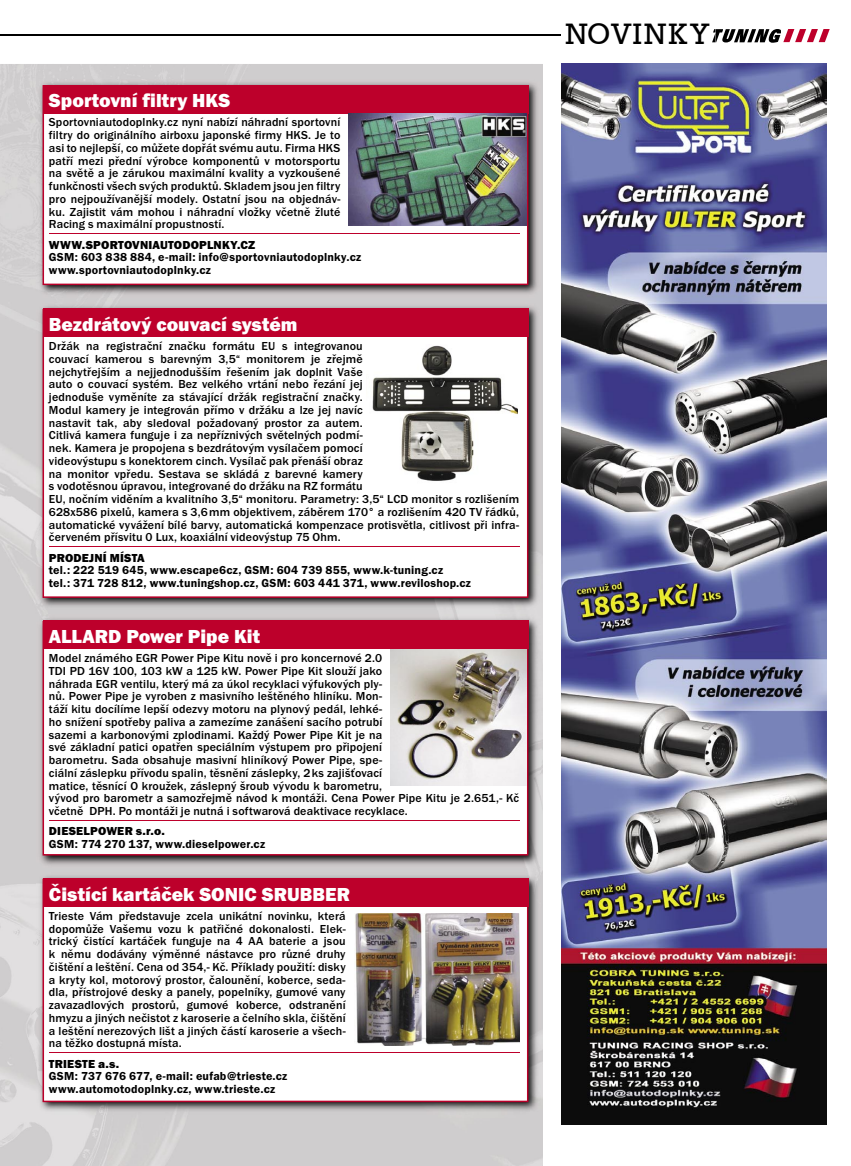
<style>
.page{position:relative;width:851px;height:1166px;background:#fff}
.page>*{position:absolute;margin:0;border:0;box-sizing:border-box;transform-origin:0 0}
.t1{font:29.7px "Geometric Slab 712 BT Medium A";letter-spacing:.08em;color:#000}
.t2{font:19.5px "Franklin Got Itc TEE Heav";letter-spacing:.005em;color:#fff}
.t3{font:500 12px/12.8px "Franklin Got Itc TEE";letter-spacing:.015em;color:#000}
.t4{font:600 12px/12.8px "Franklin Got Itc TEE";letter-spacing:.015em;color:#000}
.t5{font:12px "Franklin Got Itc TEE Heav";letter-spacing:.015em;color:#000}
</style>
<div class="page">
<img style="left:0;top:1113px;width:543px;height:52px">
<img style="left:0;top:64px;width:52px;height:1049px">
<svg style="left:0;top:29px;width:830px;height:14px"></svg>
<hr style="left:0;top:34px;width:560px;height:1px;background:#000">
<img style="left:563px;top:29px;width:152px;height:14px">
<svg style="left:712px;top:29px;width:117px;height:13px"></svg>
<img style="left:36px;top:303px;width:504px;height:306px">
<svg style="left:44px;top:337px;width:483px;height:259px"></svg>
<hr style="left:43px;top:309px;width:1px;height:288px;background:#bb002a">
<hr style="left:43px;top:596px;width:484px;height:1px;background:#bb002a">
<hr style="left:527px;top:309px;width:1px;height:288px;background:#bb002a">
<div style="left:43px;top:309px;width:485px;height:28px;background:#bd002b"></div>
<hr style="left:49px;top:545px;width:470px;height:1px;background:#bd002b">
<img style="left:367px;top:344px;width:150px;height:140px">
<img style="left:36px;top:872px;width:504px;height:241px">
<svg style="left:44px;top:906px;width:483px;height:194px"></svg>
<hr style="left:43px;top:879px;width:1px;height:222px;background:#bb002a">
<hr style="left:43px;top:1100px;width:484px;height:1px;background:#bb002a">
<hr style="left:527px;top:879px;width:1px;height:222px;background:#bb002a">
<div style="left:43px;top:878px;width:485px;height:28px;background:#bd002b"></div>
<hr style="left:49px;top:1051px;width:470px;height:1px;background:#bd002b">
<img style="left:354px;top:913px;width:166px;height:132px">
<img style="left:36px;top:79px;width:504px;height:218px">
<svg style="left:44px;top:113px;width:483px;height:170px"></svg>
<hr style="left:43px;top:86px;width:1px;height:198px;background:#bb002a">
<hr style="left:43px;top:283px;width:484px;height:2px;background:#bb002a">
<hr style="left:527px;top:86px;width:1px;height:198px;background:#bb002a">
<div style="left:43px;top:85px;width:485px;height:28px;background:#bd002b"></div>
<hr style="left:49px;top:233px;width:470px;height:1px;background:#bd002b">
<img style="left:349px;top:113px;width:178px;height:112px">
<img style="left:36px;top:614px;width:504px;height:253px">
<svg style="left:44px;top:648px;width:483px;height:205px"></svg>
<hr style="left:43px;top:621px;width:1px;height:233px;background:#bb002a">
<hr style="left:43px;top:853px;width:484px;height:2px;background:#bb002a">
<hr style="left:527px;top:621px;width:1px;height:233px;background:#bb002a">
<div style="left:43px;top:620px;width:485px;height:28px;background:#bd002b"></div>
<hr style="left:49px;top:819px;width:470px;height:1px;background:#bd002b">
<img style="left:390px;top:649px;width:137px;height:136px">
<img style="left:561px;top:64px;width:265px;height:1059px">
<h2 class="t2" style="left:49px;top:90px;width:183px">Sportovní filtry HKS</h2>
<p class="t3" style="left:49px;top:116px;width:293px;text-align:justify">Sportovniautodoplnky.cz nyní nabízí náhradní sportovní filtry do originálního airboxu japonské firmy HKS. Je to asi to nejlepší, co můžete dopřát svému autu. Firma HKS patří mezi přední výrobce komponentů v motorsportu na světě a je zárukou maximální kvality a vyzkoušené funkčnosti všech svých produktů. Skladem jsou jen filtry pro nejpoužívanější modely. Ostatní jsou na objednáv&shy;ku. Zajistit vám mohou i náhradní vložky včetně žluté Racing s maximální propustností.</p>
<p class="t5" style="left:49px;top:237px;width:208px">WWW.SPORTOVNIAUTODOPLNKY.CZ</p>
<p class="t4" style="left:49px;top:251px;width:314px">GSM: 603 838 884, e-mail: info@sportovniautodoplnky.cz www.sportovniautodoplnky.cz</p>
<h2 class="t2" style="left:49px;top:313px;width:250px">Bezdrátový couvací systém</h2>
<p class="t3" style="left:49px;top:339px;width:471px">Držák na registrační značku formátu EU s integrovanou<br>couvací kamerou s barevným 3,5“ monitorem je zřejmě<br>nejchytřejším a nejjednodušším řešením jak doplnit Vaše<br>auto o couvací systém. Bez velkého vrtání nebo řezání jej<br>jednoduše vyměníte za stávající držák registrační značky.<br>Modul kamery je integrován přímo v držáku a lze jej navíc<br>nastavit tak, aby sledoval požadovaný prostor za autem.<br>Citlivá kamera funguje i za nepříznivých světelných podmí-<br>nek. Kamera je propojena s bezdrátovým vysílačem pomocí<br>videovýstupu s konektorem cinch. Vysílač pak přenáší obraz<br>na monitor vpředu. Sestava se skládá z barevné kamery<br>s vodotěsnou úpravou, integrované do držáku na RZ formátu<br>EU, nočním viděním a kvalitního 3,5“ monitoru. Parametry: 3,5“ LCD monitor s rozlišením 628x586 pixelů, kamera s 3,6 mm objektivem, záběrem 170° a rozlišením 420 TV řádků, automatické vyvážení bílé barvy, automatická kompenzace protisvětla, citlivost při infra&shy;červeném přísvitu 0 Lux, koaxiální videovýstup 75 Ohm.</p>
<p class="t5" style="left:49px;top:550px;width:97px">PRODEJNÍ MÍSTA</p>
<p class="t4" style="left:49px;top:564px;width:423px">tel.: 222 519 645, www.escape6cz, GSM: 604 739 855, www.k-tuning.cz<br>tel.: 371 728 812, www.tuningshop.cz, GSM: 603 441 371, www.reviloshop.cz</p>
<h2 class="t2" style="left:49px;top:625px;width:213px">ALLARD Power Pipe Kit</h2>
<p class="t3" style="left:49px;top:651px;width:471px">Model známého EGR Power Pipe Kitu nově i pro koncernové 2.0<br>TDI PD 16V 100, 103 kW a 125 kW. Power Pipe Kit slouží jako<br>náhrada EGR ventilu, který má za úkol recyklaci výfukových ply-<br>nů. Power Pipe je vyroben z masivního leštěného hliníku. Mon-<br>táží kitu docílíme lepší odezvy motoru na plynový pedál, lehké-<br>ho snížení spotřeby paliva a zamezíme zanášení sacího potrubí<br>sazemi a karbonovými zplodinami. Každý Power Pipe Kit je na<br>své základní patici opatřen speciálním výstupem pro připojení<br>barometru. Sada obsahuje masivní hliníkový Power Pipe, spe-<br>ciální záslepku přívodu spalin, těsnění záslepky, 2 ks zajišťovací<br>matice, těsnící O kroužek, záslepný šroub vývodu k barometru,<br>vývod pro barometr a samozřejmě návod k montáži. Cena Power Pipe Kitu je 2.651,- Kč včetně DPH. Po montáži je nutná i softwarová deaktivace recyklace.</p>
<p class="t5" style="left:49px;top:824px;width:117px">DIESELPOWER s.r.o.</p>
<p class="t4" style="left:49px;top:837px;width:218px">GSM: 774 270 137, www.dieselpower.cz</p>
<h2 class="t2" style="left:49px;top:883px;width:303px">Čistící kartáček SONIC SRUBBER</h2>
<p class="t3" style="left:49px;top:909px;width:298px;text-align:justify">Trieste Vám představuje zcela unikátní novinku, která dopomůže Vašemu vozu k patřičné dokonalosti. Elek&shy;trický čistící kartáček funguje na 4 AA baterie a jsou k němu dodávány výměnné nástavce pro různé druhy čištění a leštění. Cena od 354,- Kč. Příklady použití: disky a kryty kol, motorový prostor, čalounění, koberce, seda&shy;dla, přístrojové desky a panely, popelníky, gumové vany zavazadlových prostorů, gumové koberce, odstranění hmyzu a jiných nečistot z karoserie a čelního skla, čištění a leštění nerezových lišt a jiných částí karoserie a všech&shy;na těžko dostupná místa.</p>
<p class="t5" style="left:49px;top:1056px;width:72px">TRIESTE a.s.</p>
<p class="t4" style="left:49px;top:1069px;width:240px">GSM: 737 676 677, e-mail: eufab@trieste.cz www.automotodoplnky.cz, www.trieste.cz</p>
<h1 class="t1" style="left:565px;top:16px;width:144px">NOVINKY</h1>
</div>
